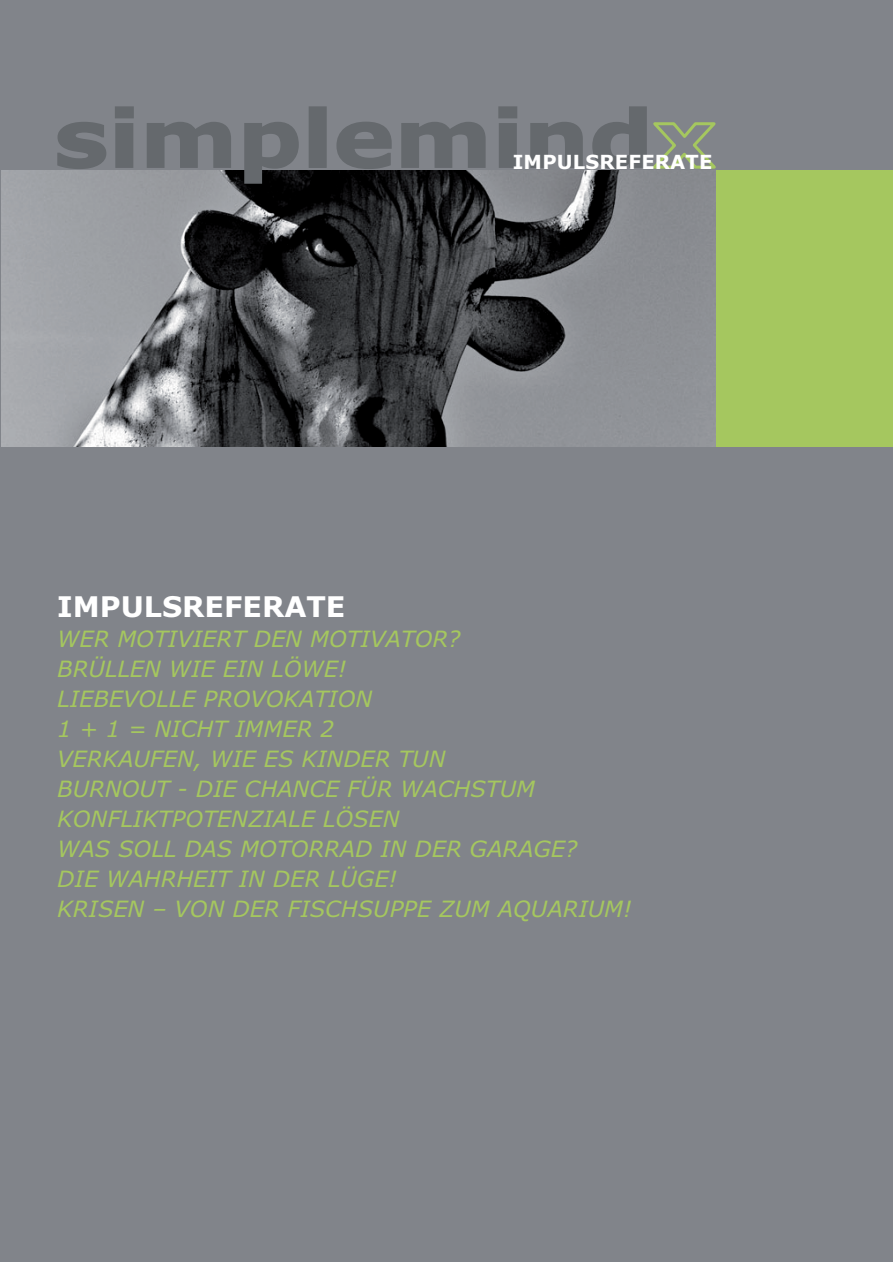
<style>
.page{position:relative;width:893px;height:1263px;background:#fff}
.page>*{position:absolute;margin:0;border:0;box-sizing:border-box;transform-origin:0 0}
.t1{font:700 28.5px "Verdana";color:#fff}
.t2{font:italic 22.5px/30px "Verdana";color:#a5c75f}
.t3{font:700 19.5px "Verdana";letter-spacing:.01em;color:#fff}
</style>
<div class="page">
<div style="left:0;top:0;width:893px;height:1262px;background:#81848a"></div>
<div style="left:712px;top:170px;width:181px;height:277px;background:#a5c75f"></div>
<img style="left:1px;top:170px;width:714px;height:277px">
<svg style="left:57px;top:122px;width:50px;height:47px"></svg>
<svg style="left:115px;top:106px;width:19px;height:62px"></svg>
<svg style="left:147px;top:122px;width:84px;height:46px"></svg>
<svg style="left:243px;top:122px;width:56px;height:62px"></svg>
<div style="left:309px;top:107px;width:17px;height:60px;background:#65696d"></div>
<div style="left:309px;top:106px;width:18px;height:62px;border:2px solid #65696d"></div>
<svg style="left:336px;top:121px;width:56px;height:48px"></svg>
<svg style="left:401px;top:122px;width:85px;height:46px"></svg>
<svg style="left:498px;top:106px;width:19px;height:62px"></svg>
<svg style="left:530px;top:122px;width:53px;height:46px"></svg>
<svg style="left:591px;top:106px;width:125px;height:65px"></svg>
<p class="t3" style="left:513px;top:151px;width:201px">IMPULSREFERATE</p>
<p class="t1" style="left:57px;top:591px;width:290px">IMPULSREFERATE</p>
<p class="t2" style="left:57px;top:624px;width:576px">WER MOTIVIERT DEN MOTIVATOR?<br>BRÜLLEN WIE EIN LÖWE!<br>LIEBEVOLLE PROVOKATION<br>1 + 1 = NICHT IMMER 2<br>VERKAUFEN, WIE ES KINDER TUN<br>BURNOUT - DIE CHANCE FÜR WACHSTUM<br>KONFLIKTPOTENZIALE LÖSEN<br>WAS SOLL DAS MOTORRAD IN DER GARAGE?<br>DIE WAHRHEIT IN DER LÜGE!<br>KRISEN – VON DER FISCHSUPPE ZUM AQUARIUM!</p>
</div>
